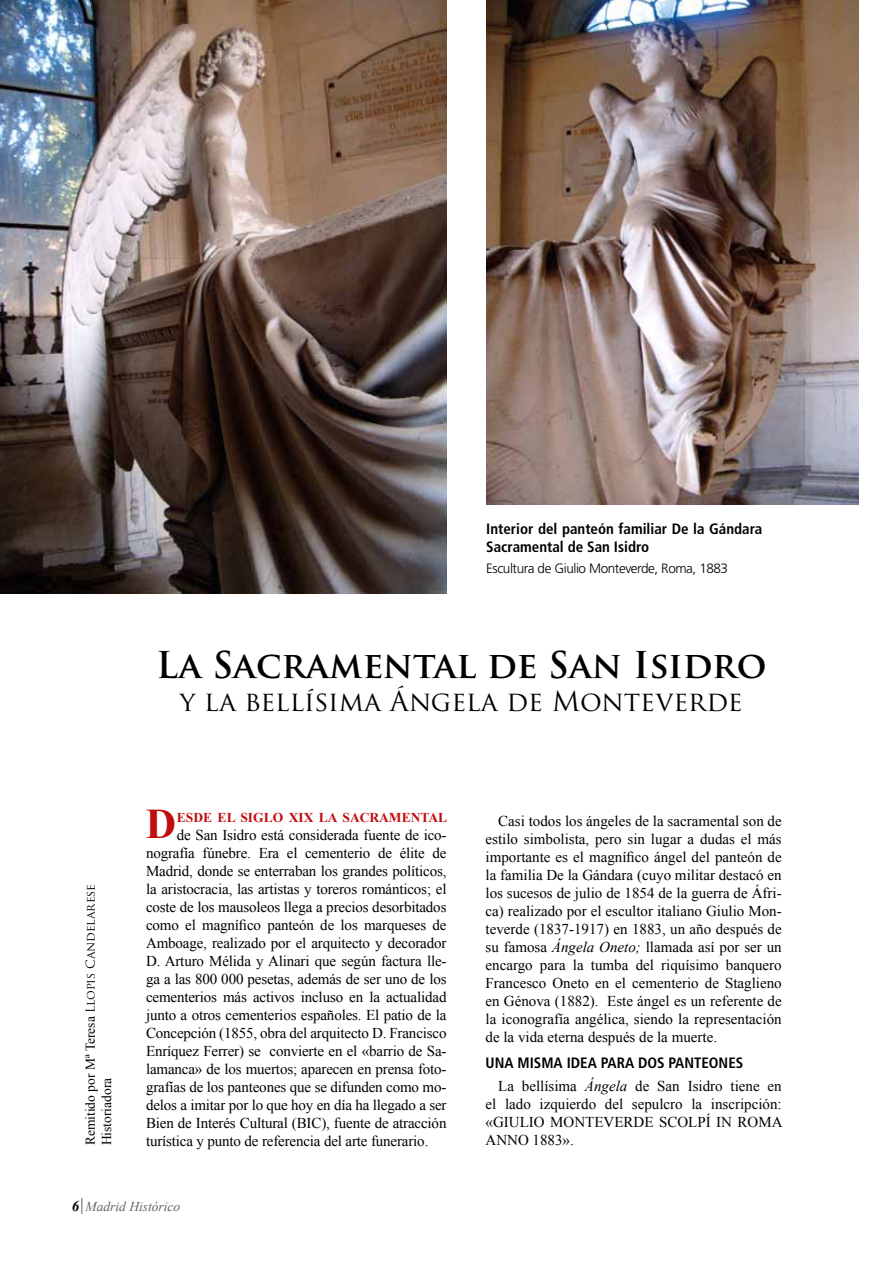
<style>
.page{position:relative;width:893px;height:1263px;background:#fff}
.page>*{position:absolute;margin:0;border:0;box-sizing:border-box;transform-origin:0 0}
.t1{font:700 42.15px "Times New Roman";color:#c00d0e}
.t2{font:700 36px "Trajan Pro";color:#000}
.t3{font:27px "Trajan Pro";color:#000}
.t4{font:15px/18px "Times New Roman";color:#000;text-align:justify}
.t5{font:700 condensed 15px/18px "Frutiger LT Std";color:#000}
.t6{font:13.5px/16.2px "Times New Roman";color:#000}
.t7{font:300 13.5px "Frutiger LT Std";letter-spacing:-.03em;color:#000}
.t8{font:700 13.5px "Times New Roman";color:#c00d0e}
.t9{font:italic 13.5px "Times New Roman";color:#646363}
.s1{font-family:"Trajan Pro";font-size:12px}
.s2{font-style:italic}
.s3{font-weight:700;font-size:15px;color:#000}
</style>
<div class="page">
<svg style="left:82px;top:1198px;width:1px;height:16px"></svg>
<img style="left:0;top:0;width:446px;height:593px">
<img style="left:486px;top:0;width:372px;height:504px">
<p class="t5" style="left:486px;top:520px;width:278px">Interior del panteón familiar De la Gándara<br>Sacramental de San Isidro</p>
<p class="t7" style="left:486px;top:561px;width:243px">Escultura de Giulio Monteverde, Roma, 1883</p>
<h2 class="t2" style="left:156px;top:643px;width:612px">La Sacramental de San Isidro</h2>
<h3 class="t3" style="left:180px;top:684px;width:564px">y la bellísima Ángela de Monteverde</h3>
<p class="t6" style="left:82px;top:1145px;width:263px;rotate:-90deg">Remitido por Mª Teresa <span class="s1">Llopis Candelarese<br></span>Historiadora</p>
<h1 class="t1" style="left:146px;top:795px;width:32px">D</h1>
<p class="t8" style="left:177px;top:808px;width:272px">ESDE EL SIGLO XIX LA SACRAMENTAL</p>
<p class="t4" style="left:146px;top:826px;width:302px;text-indent:31px">de San Isidro está considerada fuente de ico&shy;nografía fúnebre. Era el cementerio de élite de Madrid, donde se enterraban los grandes políticos, la aristocracia, las artistas y toreros románticos; el coste de los mausoleos llega a precios desorbitados como el magnífico panteón de los marqueses de Amboage, realizado por el arquitecto y decorador D. Arturo Mélida y Alinari que según factura lle&shy;ga a las 800 000 pesetas, además de ser uno de los cementerios más activos incluso en la actualidad junto a otros cementerios españoles. El patio de la Concepción (1855, obra del arquitecto D. Francisco Enríquez Ferrer) se convierte en el «barrio de Sa&shy;lamanca» de los muertos; aparecen en prensa foto&shy;grafías de los panteones que se difunden como mo&shy;delos a imitar por lo que hoy en día ha llegado a ser Bien de Interés Cultural (BIC), fuente de atracción turística y punto de referencia del arte funerario.</p>
<p class="t4" style="left:485px;top:811px;width:298px;text-indent:13px">Casi todos los ángeles de la sacramental son de estilo simbolista, pero sin lugar a dudas el más importante es el magnífico ángel del panteón de la familia De la Gándara (cuyo militar destacó en los sucesos de julio de 1854 de la guerra de Áfri&shy;ca) realizado por el escultor italiano Giulio Mon&shy;teverde (1837-1917) en 1883, un año después de su famosa <span class="s2">Ángela Oneto;</span> llamada así por ser un encargo para la tumba del riquísimo banquero Francesco Oneto en el cementerio de Staglieno en Génova (1882). Este ángel es un referente de la iconografía angélica, siendo la representación de la vida eterna después de la muerte.</p>
<p class="t5" style="left:485px;top:1054px;width:259px">UNA MISMA IDEA PARA DOS PANTEONES</p>
<p class="t4" style="left:485px;top:1076px;width:299px;text-indent:13px">La bellísima <span class="s2">Ángela</span> de San Isidro tiene en el lado izquierdo del sepulcro la inscripción: «GIULIO MONTEVERDE SCOLPÍ IN ROMA ANNO 1883».</p>
<p class="t9" style="left:72px;top:1197px;width:110px"><span class="s3">6</span> Madrid Histórico</p>
</div>
